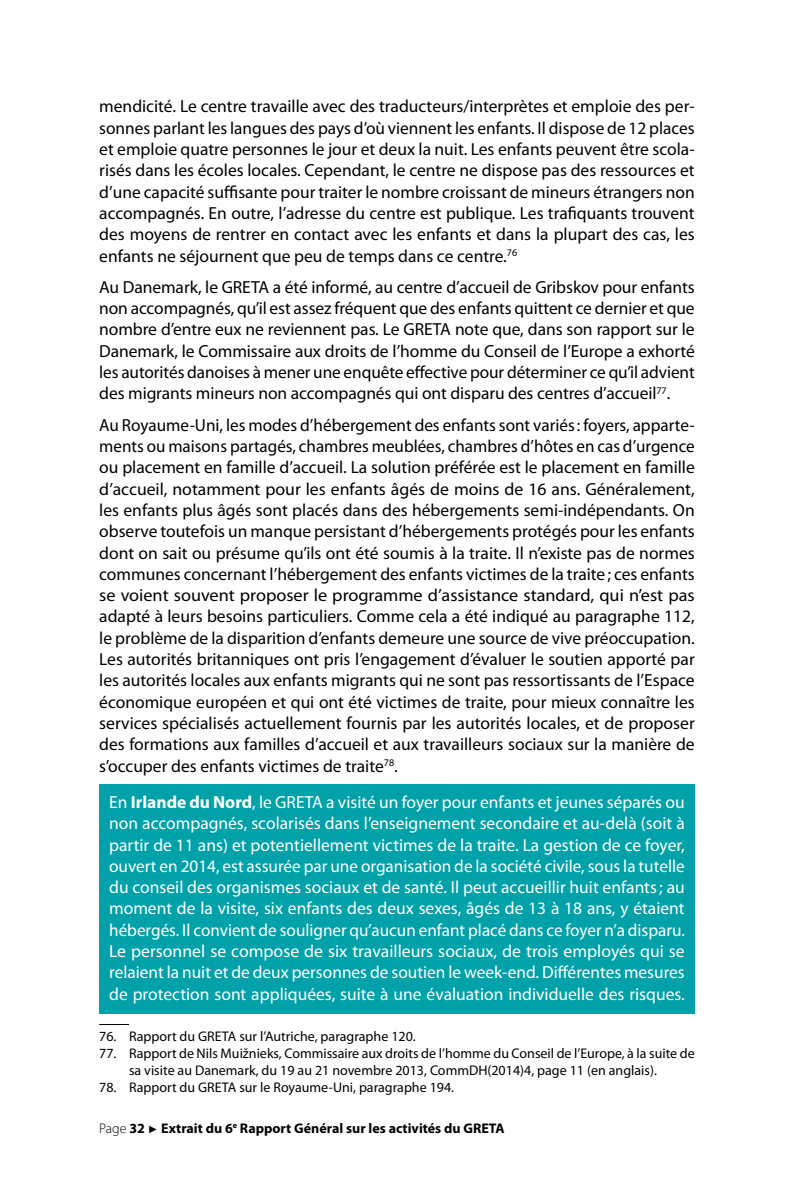
<style>
.page{position:relative;width:794px;height:1191px;background:#fff}
.page>*{position:absolute;margin:0;border:0;box-sizing:border-box;transform-origin:0 0}
.t1{font:17.5px/21.3px "Myriad Pro";color:#000;text-align:justify}
.t2{font:17.5px/21.3px "Myriad Pro";color:#fff;text-align:justify}
.t3{font:14px/16.8px "Myriad Pro";color:#000;text-align:center}
.t4{font:700 14px "Myriad Pro";color:#000}
.s1{font-weight:700}
.s2{font-weight:300}
.s3{font-family:"Arial";font-weight:400;font-size:10.5px}
</style>
<div class="page">
<div style="left:99px;top:785px;width:595px;height:229px;background:#00a1a9"></div>
<hr style="left:99px;top:1024px;width:30px;height:1px;background:#000">
<p class="t1" style="left:99px;top:96px;width:597px">mendicité. Le centre travaille avec des traducteurs/interprètes et emploie des per&shy;sonnes parlant les langues des pays d’où viennent les enfants. Il dispose de 12 places et emploie quatre personnes le jour et deux la nuit. Les enfants peuvent être scola&shy;risés dans les écoles locales. Cependant, le centre ne dispose pas des ressources et d’une capacité suffisante pour traiter le nombre croissant de mineurs étrangers non accompagnés. En outre, l’adresse du centre est publique. Les trafiquants trouvent des moyens de rentrer en contact avec les enfants et dans la plupart des cas, les enfants ne séjournent que peu de temps dans ce centre.<sup>76</sup></p>
<p class="t1" style="left:99px;top:276px;width:597px">Au Danemark, le GRETA a été informé, au centre d’accueil de Gribskov pour enfants non accompagnés, qu’il est assez fréquent que des enfants quittent ce dernier et que nombre d’entre eux ne reviennent pas. Le GRETA note que, dans son rapport sur le Danemark, le Commissaire aux droits de l’homme du Conseil de l’Europe a exhorté les autorités danoises à mener une enquête effective pour déterminer ce qu’il advient des migrants mineurs non accompagnés qui ont disparu des centres d’accueil<sup>77</sup>.</p>
<p class="t1" style="left:99px;top:414px;width:597px">Au Royaume-Uni, les modes d’hébergement des enfants sont variés: foyers, apparte&shy;ments ou maisons partagés, chambres meublées, chambres d’hôtes en cas d’urgence ou placement en famille d’accueil. La solution préférée est le placement en famille d’accueil, notamment pour les enfants âgés de moins de 16 ans. Généralement, les enfants plus âgés sont placés dans des hébergements semi-indépendants. On observe toutefois un manque persistant d’hébergements protégés pour les enfants dont on sait ou présume qu’ils ont été soumis à la traite. Il n’existe pas de normes communes concernant l’hébergement des enfants victimes de la traite; ces enfants se voient souvent proposer le programme d’assistance standard, qui n’est pas adapté à leurs besoins particuliers. Comme cela a été indiqué au paragraphe 112, le problème de la disparition d’enfants demeure une source de vive préoccupation.<br>Les autorités britanniques ont pris l’engagement d’évaluer le soutien apporté par les autorités locales aux enfants migrants qui ne sont pas ressortissants de l’Espace économique européen et qui ont été victimes de traite, pour mieux connaître les services spécialisés actuellement fournis par les autorités locales, et de proposer des formations aux familles d’accueil et aux travailleurs sociaux sur la manière de s’occuper des enfants victimes de traite<sup>78</sup>.</p>
<p class="t2" style="left:109px;top:791px;width:577px">En <span class="s1">Irlande du Nord</span>, le GRETA a visité un foyer pour enfants et jeunes séparés ou non accompagnés, scolarisés dans l’enseignement secondaire et au-delà (soit à partir de 11 ans) et potentiellement victimes de la traite. La gestion de ce foyer, ouvert en 2014, est assurée par une organisation de la société civile, sous la tutelle du conseil des organismes sociaux et de santé. Il peut accueillir huit enfants; au moment de la visite, six enfants des deux sexes, âgés de 13 à 18 ans, y étaient hébergés. Il convient de souligner qu’aucun enfant placé dans ce foyer n’a disparu.<br>Le personnel se compose de six travailleurs sociaux, de trois employés qui se relaient la nuit et de deux personnes de soutien le week-end. Différentes mesures de protection sont appliquées, suite à une évaluation individuelle des risques.</p>
<p class="t3" style="left:99px;top:1028px;width:318px">76. Rapport du GRETA sur l’Autriche, paragraphe 120.</p>
<p class="t3" style="left:99px;top:1044px;width:597px">77. Rapport de Nils Muižnieks, Commissaire aux droits de l’homme du Conseil de l’Europe, à la suite de sa visite au Danemark, du 19 au 21 novembre 2013, CommDH(2014)4, page 11 (en anglais).</p>
<p class="t3" style="left:99px;top:1078px;width:356px">78. Rapport du GRETA sur le Royaume-Uni, paragraphe 194.</p>
<p class="t4" style="left:99px;top:1119px;width:407px"><span class="s2">Page</span> 32 <span class="s3">►</span> Extrait du 6<sup>e</sup> Rapport Général sur les activités du GRETA</p>
</div>
